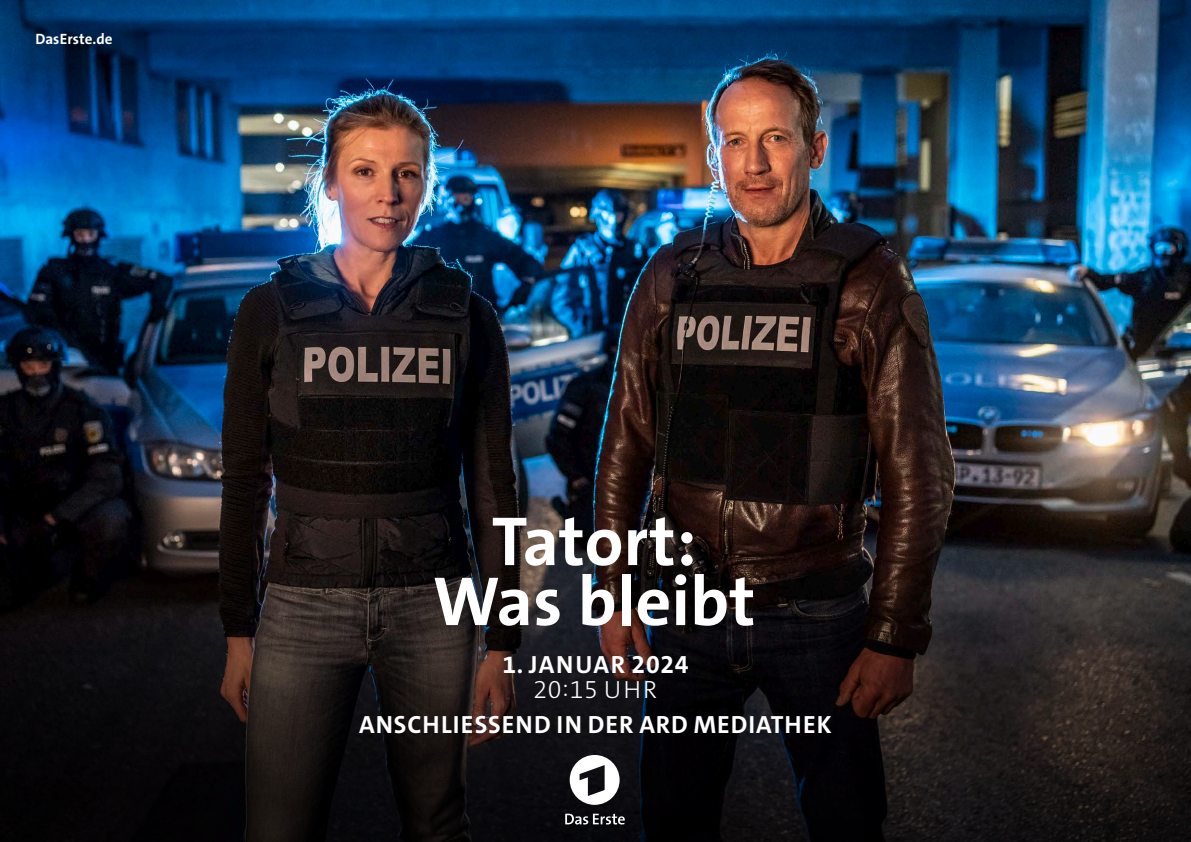
<style>
.page{position:relative;width:1191px;height:842px;background:#fff}
.page>*{position:absolute;margin:0;border:0;box-sizing:border-box;transform-origin:0 0}
.t1{font:700 70px/60px "The Sans C5";color:#fff;text-align:center}
.t2{font:700 25px "The Sans C5";letter-spacing:.04em;color:#fff}
.t3{font:300 25px "The Sans C5";letter-spacing:.055em;color:#fff}
.t4{font:700 15px "The Sans C5";color:#fff}
</style>
<div class="page">
<img style="left:0;top:0;width:1191px;height:453px">
<svg style="left:0;top:453px;width:1191px;height:389px;background:#1b1516"></svg>
<svg style="left:570px;top:755px;width:49px;height:50px"></svg>
<svg style="left:565px;top:814px;width:60px;height:10px"></svg>
<p class="t4" style="left:35px;top:29px;width:78px">DasErste.de</p>
<h1 class="t1" style="left:433px;top:512px;width:324px">Tatort:<br>Was bleibt</h1>
<p class="t2" style="left:502px;top:648px;width:187px">1. JANUAR 2024</p>
<p class="t3" style="left:533px;top:673px;width:125px">20:15 UHR</p>
<p class="t2" style="left:359px;top:708px;width:474px">ANSCHLIESSEND IN DER ARD MEDIATHEK</p>
</div>
